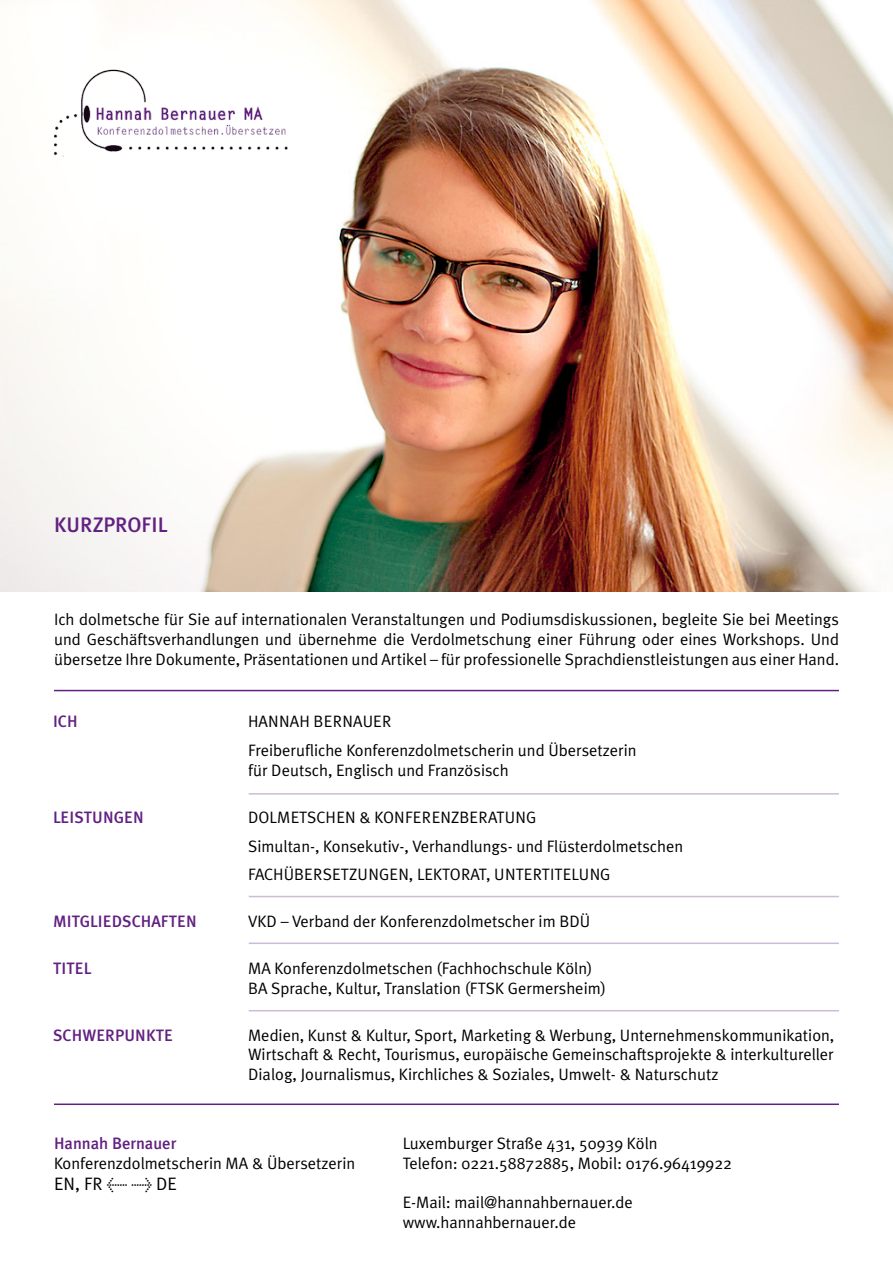
<style>
.page{position:relative;width:893px;height:1263px;background:#fff}
.page>*{position:absolute;margin:0;border:0;box-sizing:border-box;transform-origin:0 0}
.t1{font:21px "Meta Plus Medium Caps";color:#622181}
.t2{font:18px "Meta Plus Normal";color:#000}
.t3{font:16.5px/19.8px "Meta Plus Normal";color:#000}
.t4{font:500 16.5px "Meta Plus";color:#622181}
</style>
<div class="page">
<img style="left:0;top:0;width:893px;height:592px">
<hr style="left:54px;top:690px;width:785px;height:1px;background:#622181">
<hr style="left:54px;top:1103px;width:785px;height:2px;background:#622181">
<hr style="left:249px;top:793px;width:590px;height:1px;background:#cdbbd8">
<hr style="left:249px;top:896px;width:590px;height:1px;background:#cdbbd8">
<hr style="left:249px;top:942px;width:590px;height:2px;background:#cdbbd8">
<hr style="left:249px;top:1010px;width:590px;height:1px;background:#cdbbd8">
<img style="left:40px;top:58px;width:255px;height:110px">
<p class="t1" style="left:54px;top:513px;width:115px">KURZPROFIL</p>
<p class="t3" style="left:54px;top:609px;width:786px;text-align:justify">Ich dolmetsche für Sie auf internationalen Veranstaltungen und Podiumsdiskussionen, begleite Sie bei Meetings und Geschäftsverhandlungen und übernehme die Verdolmetschung einer Führung oder eines Workshops. Und übersetze Ihre Dokumente, Präsentationen und Artikel – für professionelle Sprachdienstleistungen aus einer Hand.</p>
<p class="t4" style="left:53px;top:712px;width:26px">ICH</p>
<p class="t3" style="left:248px;top:707px;width:390px;line-height:28.8px">HANNAH BERNAUER<br>Freiberufliche Konferenzdolmetscherin und Übersetzerin</p>
<p class="t3" style="left:248px;top:760px;width:262px">für Deutsch, Englisch und Französisch</p>
<p class="t4" style="left:53px;top:808px;width:92px">LEISTUNGEN</p>
<p class="t3" style="left:248px;top:802px;width:437px;line-height:28.8px">DOLMETSCHEN &amp; KONFERENZBERATUNG<br>Simultan-, Konsekutiv-, Verhandlungs- und Flüsterdolmetschen<br>FACHÜBERSETZUNGEN, LEKTORAT, UNTERTITELUNG</p>
<p class="t4" style="left:53px;top:912px;width:145px">MITGLIEDSCHAFTEN</p>
<p class="t3" style="left:248px;top:911px;width:344px">VKD – Verband der Konferenzdolmetscher im BDÜ</p>
<p class="t4" style="left:53px;top:959px;width:40px">TITEL</p>
<p class="t3" style="left:248px;top:958px;width:359px">MA Konferenzdolmetschen (Fachhochschule Köln)<br>BA Sprache, Kultur, Translation (FTSK Germersheim)</p>
<p class="t4" style="left:53px;top:1025px;width:121px">SCHWERPUNKTE</p>
<p class="t3" style="left:248px;top:1025px;width:588px;text-align:justify">Medien, Kunst &amp; Kultur, Sport, Marketing &amp; Werbung, Unternehmenskommunikation, Wirtschaft &amp; Recht, Tourismus, europäische Gemeinschaftsprojekte &amp; interkultureller Dialog, Journalismus, Kirchliches &amp; Soziales, Umwelt- &amp; Naturschutz</p>
<p class="t4" style="left:54px;top:1133px;width:124px">Hannah Bernauer</p>
<p class="t3" style="left:54px;top:1153px;width:303px">Konferenzdolmetscherin MA &amp; Übersetzerin</p>
<p class="t2" style="left:54px;top:1173px;width:124px">EN, FR &lt; &gt; DE</p>
<p class="t3" style="left:403px;top:1133px;width:331px">Luxemburger Straße 431, 50939 Köln<br>Telefon: 0221.58872885, Mobil: 0176.96419922</p>
<p class="t3" style="left:403px;top:1192px;width:232px">E-Mail: mail@hannahbernauer.de www.hannahbernauer.de</p>
</div>
